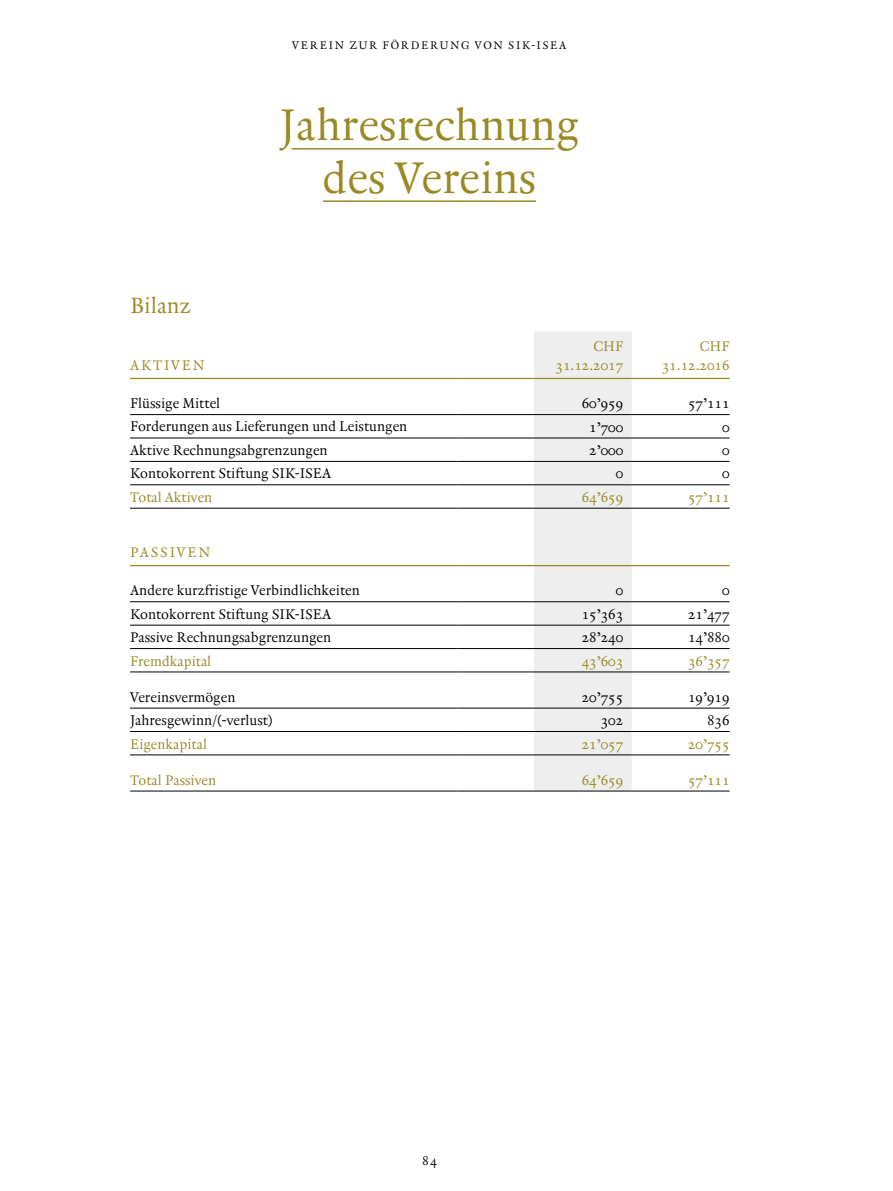
<style>
.page{position:relative;width:893px;height:1191px;background:#fff}
.page>*{position:absolute;margin:0;border:0;box-sizing:border-box;transform-origin:0 0}
.Titel_1{font:45px/52.5px "Renard No 3";color:#9a8925;text-align:center}
.Titel_2__Lead{font:22.5px "Renard No 3";color:#9a8925}
.Tabelle_links{font:14.25px "Renard No 3";color:#000}
.Tabelle_rechts{font:14.25px "Renard No 3";color:#9a8925}
.Tabelle_rechts-2{font:14.25px "Renard No 3";color:#000}
.Tabelle_links-2{font:14.25px "Renard No 3";color:#9a8925}
.Titel_Tabelle{font:14.25px "Renard No 3";letter-spacing:.125em;color:#9a8925}
.Tabelle_links-3{font:14.25px "Renard No 3";letter-spacing:.125em;color:#9a8925}
.t1{font:12.75px "Renard No 3";color:#000}
.Rubrik{font:11.25px "Renard No 3";letter-spacing:.15em;color:#000}
</style>
<div class="page">
<div style="left:534px;top:332px;width:98px;height:459px;background:#eee"></div>
<hr style="left:457px;top:414px;width:77px;height:1px;background:#000">
<hr style="left:534px;top:414px;width:98px;height:1px;background:#000">
<hr style="left:632px;top:414px;width:98px;height:1px;background:#000">
<hr style="left:457px;top:438px;width:77px;height:1px;background:#000">
<hr style="left:534px;top:438px;width:98px;height:1px;background:#000">
<hr style="left:632px;top:438px;width:98px;height:1px;background:#000">
<hr style="left:130px;top:461px;width:327px;height:1px;background:#000">
<hr style="left:457px;top:461px;width:77px;height:1px;background:#000">
<hr style="left:534px;top:461px;width:98px;height:1px;background:#000">
<hr style="left:632px;top:461px;width:98px;height:1px;background:#000">
<hr style="left:130px;top:484px;width:327px;height:1px;background:#000">
<hr style="left:457px;top:484px;width:77px;height:1px;background:#000">
<hr style="left:534px;top:484px;width:98px;height:1px;background:#000">
<hr style="left:632px;top:484px;width:98px;height:1px;background:#000">
<hr style="left:130px;top:508px;width:327px;height:1px;background:#000">
<hr style="left:457px;top:508px;width:77px;height:1px;background:#000">
<hr style="left:534px;top:508px;width:98px;height:1px;background:#000">
<hr style="left:632px;top:508px;width:98px;height:1px;background:#000">
<hr style="left:130px;top:601px;width:327px;height:1px;background:#000">
<hr style="left:457px;top:601px;width:77px;height:1px;background:#000">
<hr style="left:534px;top:601px;width:98px;height:1px;background:#000">
<hr style="left:632px;top:601px;width:98px;height:1px;background:#000">
<hr style="left:130px;top:625px;width:327px;height:1px;background:#000">
<hr style="left:457px;top:625px;width:77px;height:1px;background:#000">
<hr style="left:534px;top:625px;width:98px;height:1px;background:#000">
<hr style="left:632px;top:625px;width:98px;height:1px;background:#000">
<hr style="left:130px;top:648px;width:327px;height:1px;background:#000">
<hr style="left:457px;top:648px;width:77px;height:1px;background:#000">
<hr style="left:534px;top:648px;width:98px;height:1px;background:#000">
<hr style="left:632px;top:648px;width:98px;height:1px;background:#000">
<hr style="left:130px;top:671px;width:327px;height:1px;background:#000">
<hr style="left:457px;top:671px;width:77px;height:1px;background:#000">
<hr style="left:534px;top:671px;width:98px;height:1px;background:#000">
<hr style="left:632px;top:671px;width:98px;height:1px;background:#000">
<hr style="left:130px;top:708px;width:327px;height:1px;background:#000">
<hr style="left:457px;top:708px;width:77px;height:1px;background:#000">
<hr style="left:534px;top:708px;width:98px;height:1px;background:#000">
<hr style="left:632px;top:708px;width:98px;height:1px;background:#000">
<hr style="left:130px;top:731px;width:327px;height:1px;background:#000">
<hr style="left:457px;top:731px;width:77px;height:1px;background:#000">
<hr style="left:534px;top:731px;width:98px;height:1px;background:#000">
<hr style="left:632px;top:731px;width:98px;height:1px;background:#000">
<hr style="left:130px;top:754px;width:327px;height:1px;background:#000">
<hr style="left:457px;top:754px;width:77px;height:1px;background:#000">
<hr style="left:534px;top:754px;width:98px;height:1px;background:#000">
<hr style="left:632px;top:754px;width:98px;height:1px;background:#000">
<hr style="left:130px;top:414px;width:327px;height:1px;background:#000">
<hr style="left:130px;top:438px;width:327px;height:1px;background:#000">
<hr style="left:130px;top:378px;width:327px;height:1px;background:#9a8925">
<hr style="left:457px;top:378px;width:77px;height:1px;background:#9a8925">
<hr style="left:534px;top:378px;width:98px;height:1px;background:#9a8925">
<hr style="left:632px;top:378px;width:98px;height:1px;background:#9a8925">
<hr style="left:130px;top:565px;width:327px;height:1px;background:#9a8925">
<hr style="left:457px;top:565px;width:77px;height:1px;background:#9a8925">
<hr style="left:534px;top:565px;width:98px;height:1px;background:#9a8925">
<hr style="left:632px;top:565px;width:98px;height:1px;background:#9a8925">
<hr style="left:130px;top:791px;width:327px;height:1px;background:#000">
<hr style="left:457px;top:791px;width:77px;height:1px;background:#000">
<hr style="left:534px;top:791px;width:98px;height:1px;background:#000">
<hr style="left:632px;top:791px;width:98px;height:1px;background:#000">
<hr style="left:323px;top:200px;width:213px;height:2px;background:#9a8925">
<hr style="left:292px;top:148px;width:262px;height:1px;background:#9a8925">
<p class="Rubrik" style="left:292px;top:38px;width:276px">VEREIN ZUR FÖRDERUNG VON SIK-ISEA</p>
<p class="Titel_2__Lead" style="left:130px;top:292px;width:62px">Bilanz</p>
<p class="Tabelle_links-3" style="left:130px;top:357px;width:76px">AKTIVEN</p>
<p class="Titel_1" style="left:280px;top:100px;width:301px">Jahresrechnung des Vereins</p>
<p class="Tabelle_rechts" style="left:593px;top:337px;width:31px">CHF</p>
<p class="Tabelle_rechts" style="left:555px;top:357px;width:69px">31.12.2017</p>
<p class="Tabelle_rechts" style="left:700px;top:337px;width:31px">CHF</p>
<p class="Tabelle_rechts" style="left:662px;top:357px;width:69px">31.12.2016</p>
<p class="Tabelle_links" style="left:130px;top:395px;width:92px">Flüssige Mittel</p>
<p class="Tabelle_rechts-2" style="left:582px;top:395px;width:43px">60’959</p>
<p class="Tabelle_rechts-2" style="left:688px;top:395px;width:43px">57’111</p>
<p class="Tabelle_links" style="left:130px;top:418px;width:279px">Forderungen aus Lieferungen und Leistungen</p>
<p class="Tabelle_rechts-2" style="left:589px;top:418px;width:36px">1’700</p>
<p class="Tabelle_rechts-2" style="left:722px;top:418px;width:9px">0</p>
<p class="Tabelle_links" style="left:130px;top:442px;width:199px">Aktive Rechnungsabgrenzungen</p>
<p class="Tabelle_rechts-2" style="left:589px;top:442px;width:36px">2’000</p>
<p class="Tabelle_rechts-2" style="left:722px;top:442px;width:9px">0</p>
<p class="Tabelle_links" style="left:130px;top:465px;width:203px">Kontokorrent Stiftung SIK-ISEA</p>
<p class="Tabelle_rechts-2" style="left:616px;top:465px;width:9px">0</p>
<p class="Tabelle_rechts-2" style="left:722px;top:465px;width:9px">0</p>
<p class="Tabelle_links-2" style="left:130px;top:488px;width:84px">Total Aktiven</p>
<p class="Tabelle_rechts" style="left:582px;top:488px;width:43px">64’659</p>
<p class="Tabelle_rechts" style="left:688px;top:488px;width:43px">57’111</p>
<p class="Titel_Tabelle" style="left:130px;top:544px;width:82px">PASSIVEN</p>
<p class="Tabelle_links" style="left:130px;top:582px;width:231px">Andere kurzfristige Verbindlichkeiten</p>
<p class="Tabelle_rechts-2" style="left:616px;top:582px;width:9px">0</p>
<p class="Tabelle_rechts-2" style="left:722px;top:582px;width:9px">0</p>
<p class="Tabelle_links" style="left:130px;top:605px;width:203px">Kontokorrent Stiftung SIK-ISEA</p>
<p class="Tabelle_rechts-2" style="left:582px;top:605px;width:43px">15’363</p>
<p class="Tabelle_rechts-2" style="left:688px;top:605px;width:43px">21’477</p>
<p class="Tabelle_links" style="left:130px;top:629px;width:203px">Passive Rechnungsabgrenzungen</p>
<p class="Tabelle_rechts-2" style="left:582px;top:629px;width:43px">28’240</p>
<p class="Tabelle_rechts-2" style="left:688px;top:629px;width:43px">14’880</p>
<p class="Tabelle_links-2" style="left:130px;top:652px;width:83px">Fremdkapital</p>
<p class="Tabelle_rechts" style="left:582px;top:652px;width:43px">43’603</p>
<p class="Tabelle_rechts" style="left:688px;top:652px;width:43px">36’357</p>
<p class="Tabelle_links" style="left:130px;top:688px;width:107px">Vereinsvermögen</p>
<p class="Tabelle_rechts-2" style="left:582px;top:688px;width:43px">20’755</p>
<p class="Tabelle_rechts-2" style="left:688px;top:688px;width:43px">19’919</p>
<p class="Tabelle_links" style="left:130px;top:712px;width:144px">Jahresgewinn/(-verlust)</p>
<p class="Tabelle_rechts-2" style="left:601px;top:712px;width:24px">302</p>
<p class="Tabelle_rechts-2" style="left:707px;top:712px;width:24px">836</p>
<p class="Tabelle_links-2" style="left:130px;top:735px;width:78px">Eigenkapital</p>
<p class="Tabelle_rechts" style="left:582px;top:735px;width:43px">21’057</p>
<p class="Tabelle_rechts" style="left:688px;top:735px;width:43px">20’755</p>
<p class="Tabelle_links-2" style="left:130px;top:771px;width:88px">Total Passiven</p>
<p class="Tabelle_rechts" style="left:582px;top:771px;width:43px">64’659</p>
<p class="Tabelle_rechts" style="left:688px;top:771px;width:43px">57’111</p>
<p class="t1" style="left:422px;top:1153px;width:16px">84</p>
</div>
